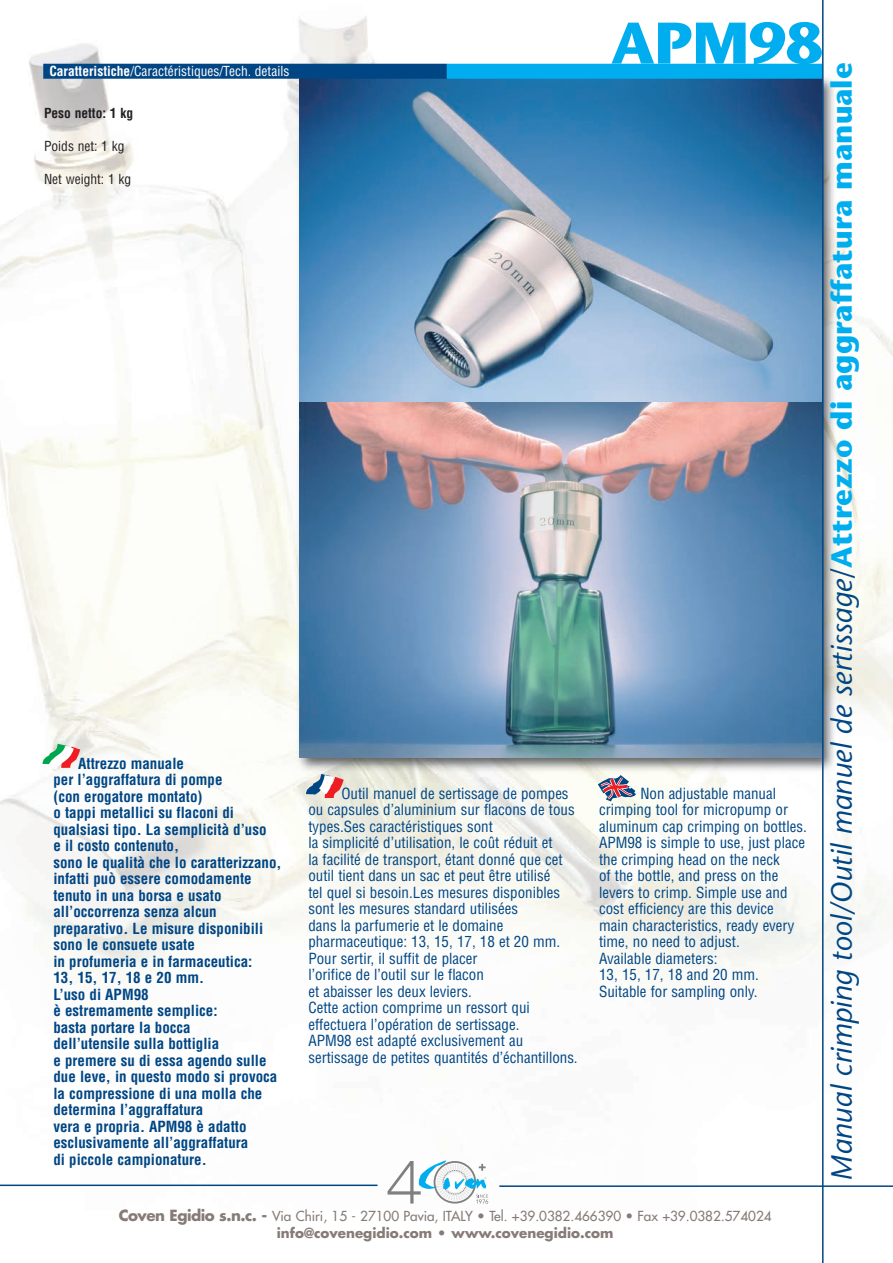
<style>
.page{position:relative;width:893px;height:1263px;background:#fff}
.page>*{position:absolute;margin:0;border:0;box-sizing:border-box;transform-origin:0 0}
.t1{font:700 58.5px "Stone Sans";color:#00aeef}
.t2{font:italic 29.25px "Stone Sans";letter-spacing:-.005em;color:#004684}
.t3{font:condensed 15px/16.5px "Helvetica";color:#004684}
.t4{font:700 condensed 15px/16.5px "Helvetica";color:#004684}
.t5{font:13.5px/17px "Futura";color:#867b76;text-align:center}
.t6{font:condensed 13.5px "Helvetica";color:#fff}
.t7{font:condensed 13.5px "Helvetica";color:#231f20}
.t8{font:700 condensed 13.5px "Helvetica";color:#231f20}
.s1{font-weight:700}
.s2{font-style:normal}
.s3{font-weight:700;font-style:normal;color:#00aeef}
.s4{font-weight:700;font-size:15px}
</style>
<div class="page">
<img style="left:0;top:0;width:893px;height:1211px">
<img style="left:293px;top:71px;width:548px;height:705px">
<img style="left:300px;top:79px;width:521px;height:324px">
<img style="left:300px;top:403px;width:521px;height:354px">
<hr style="left:822px;top:0;width:1px;height:1263px;background:#004684">
<div style="left:43px;top:64px;width:404px;height:15px;background:#004684"></div>
<div style="left:447px;top:64px;width:375px;height:15px;background:#00aeef"></div>
<svg style="left:387px;top:1160px;width:101px;height:44px"></svg>
<hr style="left:499px;top:1185px;width:394px;height:2px;background:#004684">
<hr style="left:0;top:1184px;width:378px;height:2px;background:#004684">
<svg style="left:38px;top:734px;width:50px;height:45px"></svg>
<svg style="left:302px;top:764px;width:49px;height:43px;background:#d6c8c6"></svg>
<svg style="left:586px;top:763px;width:61px;height:44px"></svg>
<p class="t6" style="left:49px;top:63px;width:242px"><span class="s1">Caratteristiche</span>/Caractéristiques/Tech. details</p>
<p class="t8" style="left:44px;top:106px;width:91px">Peso netto: 1 kg</p>
<p class="t7" style="left:44px;top:139px;width:82px">Poids net: 1 kg</p>
<p class="t7" style="left:44px;top:172px;width:89px">Net weight: 1 kg</p>
<p class="t4" style="left:53px;top:755px;width:230px;text-indent:25px">Attrezzo manuale<br>per l’aggraffatura di pompe<br>(con erogatore montato)<br>o tappi metallici su flaconi di qualsiasi tipo. La semplicità d’uso<br>e il costo contenuto,<br>sono le qualità che lo caratterizzano, infatti può essere comodamente tenuto in una borsa e usato all’occorrenza senza alcun preparativo. Le misure disponibili sono le consuete usate<br>in profumeria e in farmaceutica:<br>13, 15, 17, 18 e 20 mm.<br>L’uso di APM98<br>è estremamente semplice:<br>basta portare la bocca<br>dell’utensile sulla bottiglia<br>e premere su di essa agendo sulle due leve, in questo modo si provoca la compressione di una molla che determina l’aggraffatura<br>vera e propria. APM98 è adatto esclusivamente all’aggraffatura<br>di piccole campionature.</p>
<h1 class="t1" style="left:611px;top:21px;width:213px">APM98</h1>
<p class="t3" style="left:308px;top:785px;width:271px;text-indent:33px">Outil manuel de sertissage de pompes ou capsules d’aluminium sur flacons de tous types.Ses caractéristiques sont<br>la simplicité d’utilisation, le coût réduit et<br>la facilité de transport, étant donné que cet outil tient dans un sac et peut être utilisé<br>tel quel si besoin.Les mesures disponibles sont les mesures standard utilisées<br>dans la parfumerie et le domaine pharmaceutique: 13, 15, 17, 18 et 20 mm.<br>Pour sertir, il suffit de placer<br>l’orifice de l’outil sur le flacon<br>et abaisser les deux leviers.<br>Cette action comprime un ressort qui effectuera l’opération de sertissage.<br>APM98 est adapté exclusivement au sertissage de petites quantités d’échantillons.</p>
<p class="t3" style="left:599px;top:785px;width:209px;text-indent:41px">Non adjustable manual crimping tool for micropump or aluminum cap crimping on bottles.<br>APM98 is simple to use, just place the crimping head on the neck<br>of the bottle, and press on the levers to crimp. Simple use and cost efficiency are this device<br>main characteristics, ready every time, no need to adjust.<br>Available diameters:<br>13, 15, 17, 18 and 20 mm.<br>Suitable for sampling only.</p>
<h2 class="t2" style="left:830px;top:1180px;width:1119px;rotate:-90deg">Manual crimping tool/Outil manuel de sertissage<span class="s2">/</span><span class="s3">Attrezzo di aggraffatura manuale</span></h2>
<p class="t5" style="left:119px;top:1208px;width:654px"><span class="s4">Coven Egidio s.n.c. -</span> Via Chiri, 15 - 27100 Pavia, ITALY • Tel. +39.0382.466390 • Fax +39.0382.574024 <span class="s1">info@covenegidio.com • www.covenegidio.com</span></p>
</div>
